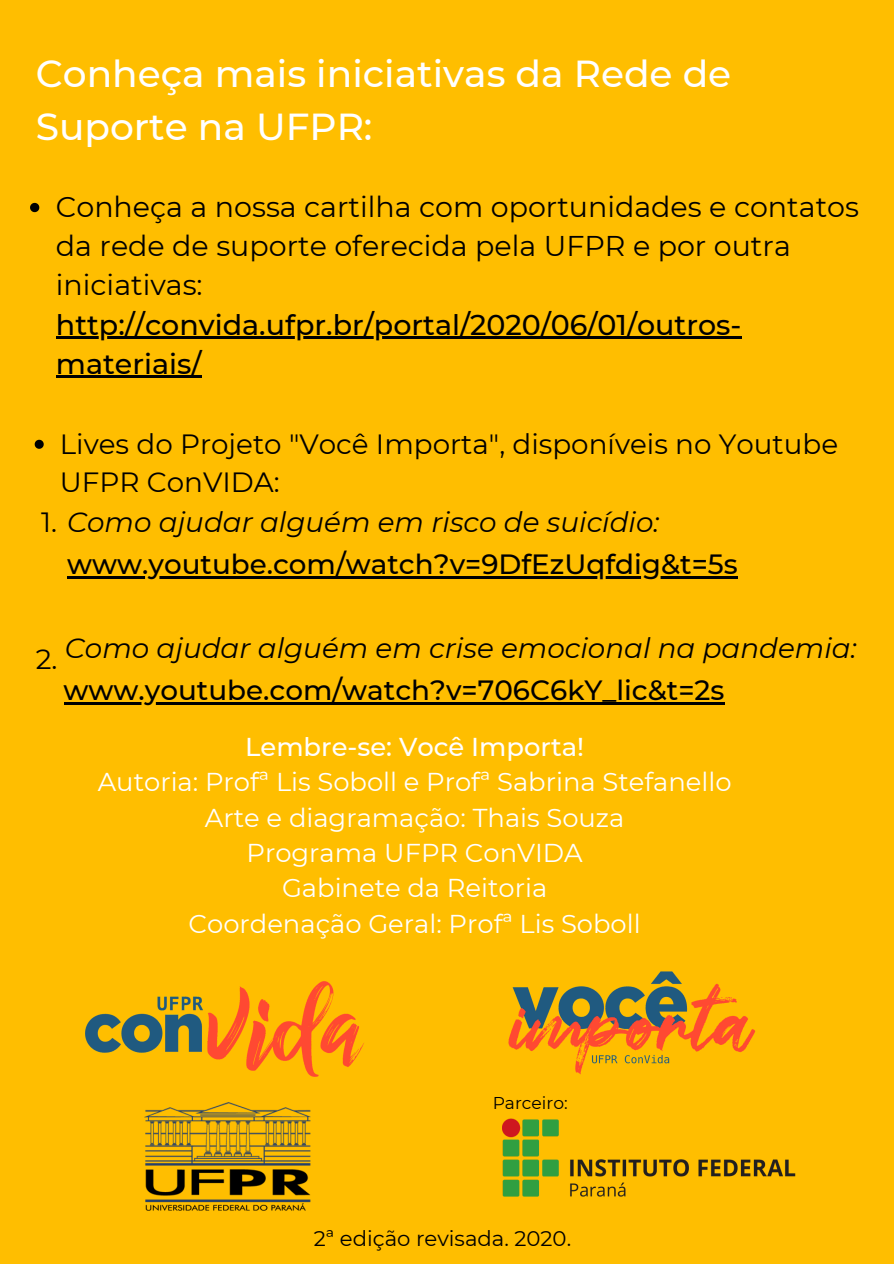
<style>
.page{position:relative;width:894px;height:1264px;background:#fff}
.page>*{position:absolute;margin:0;border:0;box-sizing:border-box;transform-origin:0 0}
.t1{font:500 37.5px/52.5px "Montserrat";color:#fff}
.t2{font:28.5px/39px "Montserrat";color:#000}
.t3{font:500 28.5px/39px "Montserrat";color:#000}
.t4{font:500 27.75px/42.2px "Montserrat";color:#000}
.t5{font:27.75px/38.1px "Montserrat";color:#000}
.t6{font:italic 27.75px "Montserrat";color:#000}
.t7{font:25.8px/35.4px "Montserrat";color:#fff;text-align:center}
.t8{font:500 25.8px "Montserrat";color:#fff}
.t9{font:21.15px "Montserrat";color:#000}
.t10{font:17.1px "Montserrat";color:#000}
.s1{font-weight:400}
.s2{font-weight:400;font-style:italic}
</style>
<div class="page">
<div style="left:0;top:0;width:893px;height:1263px;background:#ffbe00"></div>
<svg style="left:30px;top:203px;width:9px;height:9px"></svg>
<hr style="left:56px;top:336px;width:685px;height:3px;background:#000">
<hr style="left:56px;top:376px;width:145px;height:2px;background:#000">
<svg style="left:35px;top:440px;width:9px;height:9px"></svg>
<hr style="left:67px;top:576px;width:670px;height:2px;background:#000">
<hr style="left:64px;top:702px;width:660px;height:2px;background:#000">
<img style="left:144px;top:1102px;width:167px;height:108px">
<img style="left:508px;top:971px;width:247px;height:104px">
<img style="left:85px;top:981px;width:279px;height:96px">
<img style="left:502px;top:1118px;width:294px;height:79px">
<h1 class="t1" style="left:36px;top:47px;width:697px">Conheça mais iniciativas da Rede de<br>Suporte na UFPR:</h1>
<p class="t2" style="left:56px;top:187px;width:804px">Conheça a nossa cartilha com oportunidades e contatos da rede de suporte oferecida pela UFPR e por outra iniciativas:</p>
<p class="t3" style="left:56px;top:305px;width:686px">http://convida.ufpr.br/portal/2020/06/01/outros&shy;materiais/</p>
<p class="t5" style="left:60px;top:425px;width:779px">Lives do Projeto "Você Importa", disponíveis no Youtube<br>UFPR ConVIDA:</p>
<p class="t4" style="left:67px;top:501px;width:671px;text-indent:-26px"><span class="s1">1.</span> <span class="s2">Como ajudar alguém em risco de suicídio: </span>www.youtube.com/watch?v=9DfEzUqfdig&amp;t=5s</p>
<p class="t6" style="left:65px;top:631px;width:793px">Como ajudar alguém em crise emocional na pandemia:</p>
<p class="t4" style="left:64px;top:669px;width:662px">www.youtube.com/watch?v=706C6kY_lic&amp;t=2s</p>
<p class="t5" style="left:36px;top:640px;width:23px">2.</p>
<p class="t8" style="left:245px;top:731px;width:340px">Lembre-se: Você Importa!</p>
<p class="t7" style="left:98px;top:764px;width:635px">Autoria: Profª Lis Soboll e Profª Sabrina Stefanello Arte e diagramação: Thais Souza<br>Programa UFPR ConVIDA<br>Gabinete da Reitoria<br>Coordenação Geral: Profª Lis Soboll</p>
<p class="t10" style="left:492px;top:1092px;width:76px">Parceiro:</p>
<p class="t9" style="left:313px;top:1225px;width:259px">2ª edição revisada. 2020.</p>
</div>
